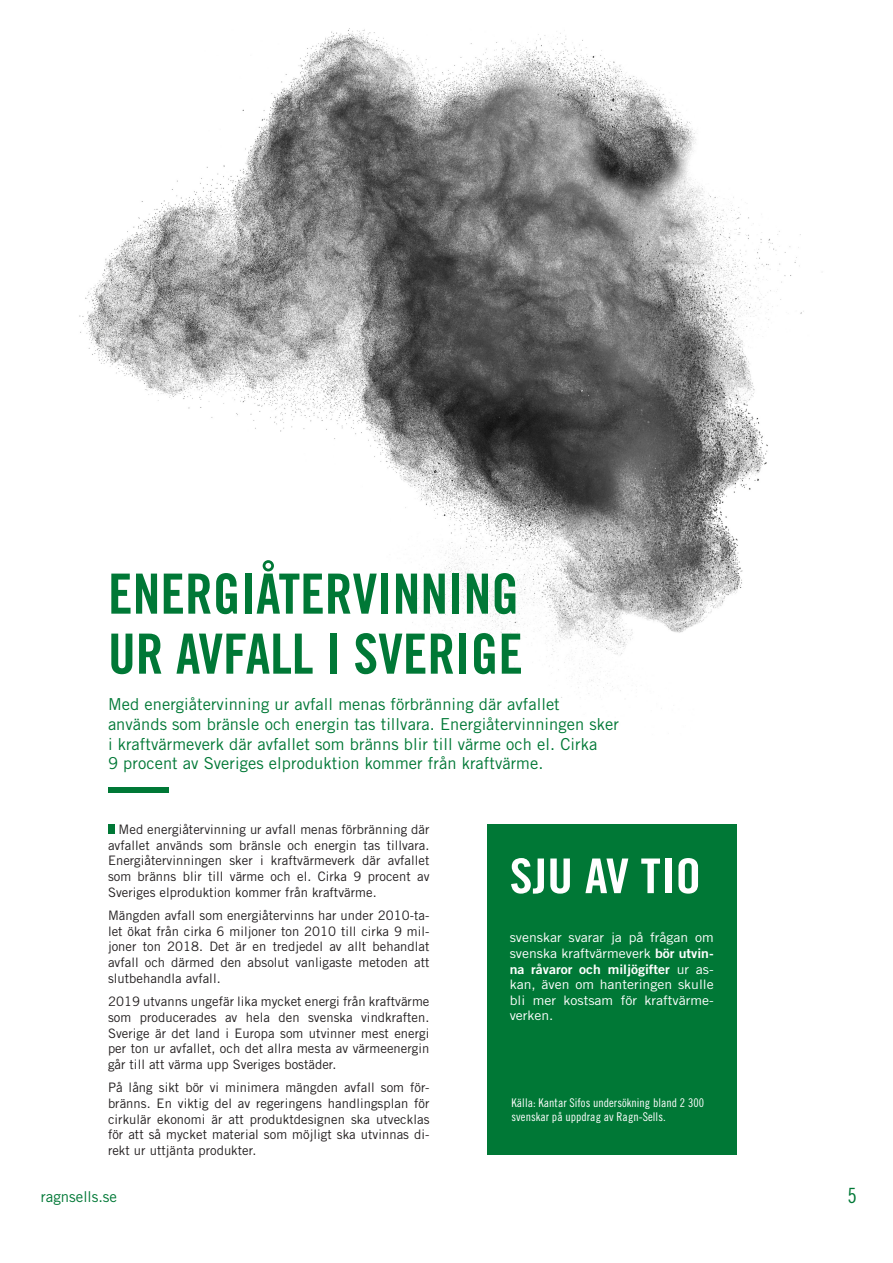
<style>
.page{position:relative;width:893px;height:1263px;background:#fff}
.page>*{position:absolute;margin:0;border:0;box-sizing:border-box;transform-origin:0 0}
.Rubrik_1{font:55.5px/60px "Trade Gothic LT Std Bd Cn 20";color:#007836}
.Brödtext{font:48px "Trade Gothic LT Std Bd Cn 20";letter-spacing:.005em;color:#fff;scale:1.07 1}
.t1{font:21px "Trade Gothic LT Std Cn 18";color:#007836}
.Ingress{font:16.5px/19.8px "Trade Gothic LT Std";letter-spacing:.005em;color:#007836}
.t2{font:15px "Trade Gothic LT Std";color:#007836}
.Brödtext-2{font:13.05px/15.6px "Trade Gothic LT Std";letter-spacing:.005em;color:#231f20;text-align:justify}
.Brödtext-3{font:13.05px/15.6px "Trade Gothic LT Std";color:#fff;text-align:justify;scale:1.07 1}
.Bildtext{font:12px/14.4px "Trade Gothic LT Std Cn 18";letter-spacing:.005em;color:#fff}
.s1{font-family:"Trade Gothic LT Std Bd 2"}
</style>
<div class="page">
<img style="left:79px;top:28px;width:725px;height:670px">
<div style="left:108px;top:824px;width:6px;height:10px;background:#007836"></div>
<div style="left:487px;top:824px;width:249px;height:331px;background:#007836"></div>
<div style="left:108px;top:787px;width:60px;height:6px;background:#007836"></div>
<p class="Rubrik_1" style="left:108px;top:563px;width:417px">ENERGIÅTERVINNING<br>UR AVFALL I SVERIGE</p>
<p class="Ingress" style="left:108px;top:694px;width:512px">Med energiåtervinning ur avfall menas förbränning där avfallet används som bränsle och energin tas tillvara. Energiåtervinningen sker i kraftvärmeverk där avfallet som bränns blir till värme och el. Cirka<br>9 procent av Sveriges elproduktion kommer från kraftvärme.</p>
<p class="Brödtext-2" style="left:108px;top:821px;width:323px;text-indent:11px">Med energiåtervinning ur avfall menas förbränning där avfallet används som bränsle och energin tas tillvara.<br>Energiåtervinningen sker i kraftvärmeverk där avfallet som bränns blir till värme och el. Cirka 9 procent av Sveriges elproduktion kommer från kraftvärme.</p>
<p class="Brödtext-2" style="left:108px;top:907px;width:323px">Mängden avfall som energiåtervinns har under 2010-ta&shy;let ökat från cirka 6 miljoner ton 2010 till cirka 9 mil&shy;joner ton 2018. Det är en tredjedel av allt behandlat avfall och därmed den absolut vanligaste metoden att slutbehandla avfall.</p>
<p class="Brödtext-2" style="left:108px;top:993px;width:323px">2019 utvanns ungefär lika mycket energi från kraftvärme som producerades av hela den svenska vindkraften.<br>Sverige är det land i Europa som utvinner mest energi per ton ur avfallet, och det allra mesta av värmeenergin går till att värma upp Sveriges bostäder.</p>
<p class="Brödtext-2" style="left:108px;top:1080px;width:323px">På lång sikt bör vi minimera mängden avfall som för&shy;bränns. En viktig del av regeringens handlingsplan för cirkulär ekonomi är att produktdesignen ska utvecklas för att så mycket material som möjligt ska utvinnas di&shy;rekt ur uttjänta produkter.</p>
<p class="Brödtext" style="left:510px;top:847px;width:180px">SJU AV TIO</p>
<p class="Brödtext-3" style="left:510px;top:929px;width:192px">svenskar svarar ja på frågan om svenska kraftvärmeverk <span class="s1">bör utvin&shy;na råvaror och miljögifter</span> ur as&shy;kan, även om hanteringen skulle bli mer kostsam för kraftvärme&shy;verken.</p>
<p class="Bildtext" style="left:511px;top:1095px;width:194px">Källa: Kantar Sifos undersökning bland 2 300 svenskar på uppdrag av Ragn-Sells.</p>
<p class="t2" style="left:41px;top:1188px;width:78px">ragnsells.se</p>
<h3 class="t1" style="left:848px;top:1183px;width:11px">5</h3>
</div>
